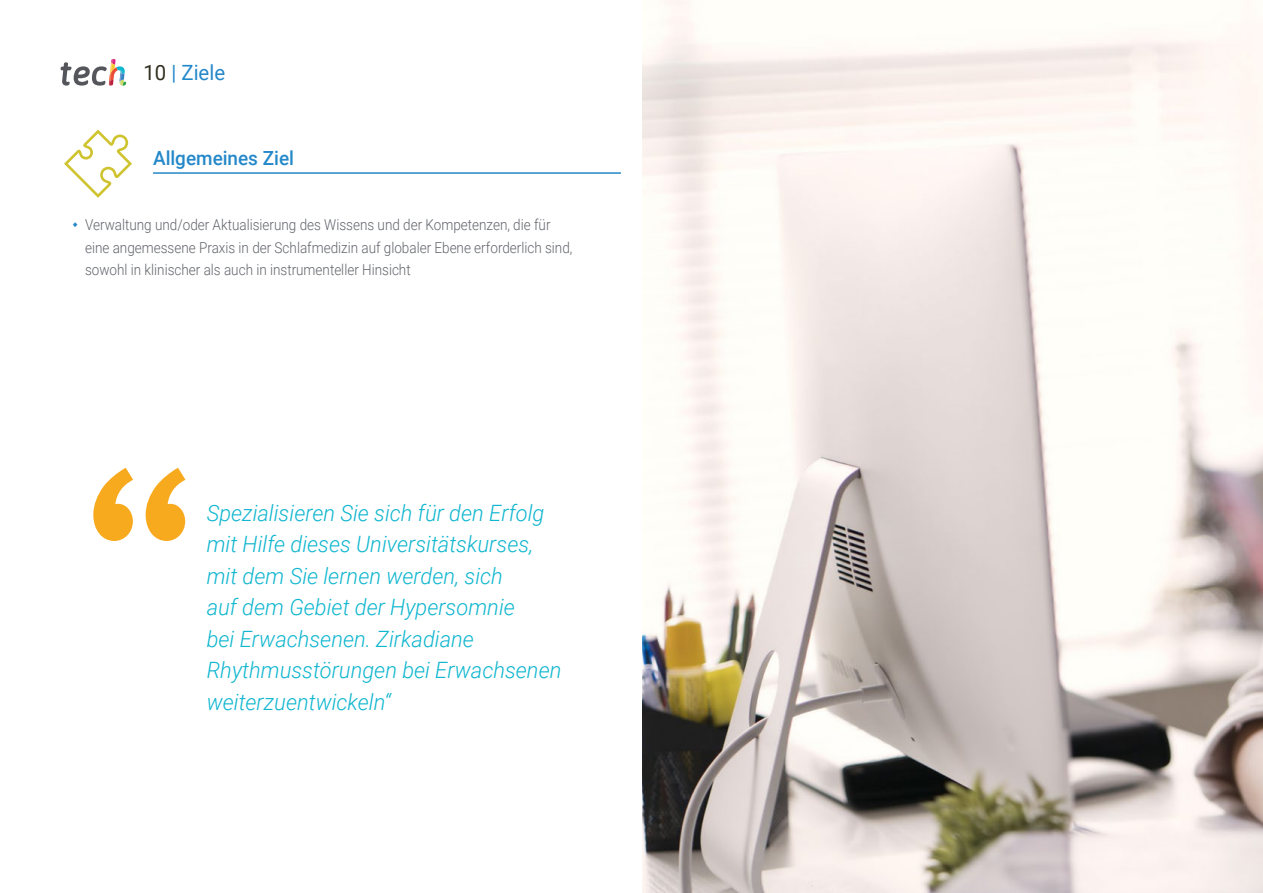
<style>
.page{position:relative;width:1263px;height:893px;background:#fff}
.page>*{position:absolute;margin:0;border:0;box-sizing:border-box;transform-origin:0 0}
.t1{font:italic 300 22.5px/31.5px "Roboto";color:#0fb6cf}
.t2{font:21px "Roboto";color:#2289cb}
.t3{font:500 19.5px "Roboto";color:#2488c9}
.t4{font:300 15px/22.5px "Roboto";color:#61646a;scale:.9 1}
.s1{color:#312e20}
.s2{color:#2488c9}
</style>
<div class="page">
<hr style="left:153px;top:173px;width:468px;height:1px;background:#2488c9">
<svg style="left:64px;top:130px;width:68px;height:68px"></svg>
<img style="left:642px;top:0;width:621px;height:893px">
<svg style="left:61px;top:59px;width:65px;height:27px"></svg>
<svg style="left:93px;top:468px;width:92px;height:73px"></svg>
<p class="t2" style="left:144px;top:57px;width:83px"><span class="s1">10</span> | Zi<span class="s2">ele</span></p>
<p class="t3" style="left:153px;top:144px;width:142px">Allgemeines Ziel</p>
<p class="t4" style="left:85px;top:213px;width:543px">Verwaltung und/oder Aktualisierung des Wissens und der Kompetenzen, die für eine angemessene Praxis in der Schlafmedizin auf globaler Ebene erforderlich sind, sowohl in klinischer als auch in instrumenteller Hinsicht</p>
<p class="t1" style="left:207px;top:496px;width:356px">Spezialisieren Sie sich für den Erfolg mit Hilfe dieses Universitätskurses, mit dem Sie lernen werden, sich<br>auf dem Gebiet der Hypersomnie<br>bei Erwachsenen. Zirkadiane<br>Rhythmusstörungen bei Erwachsenen weiterzuentwickeln“</p>
</div>
